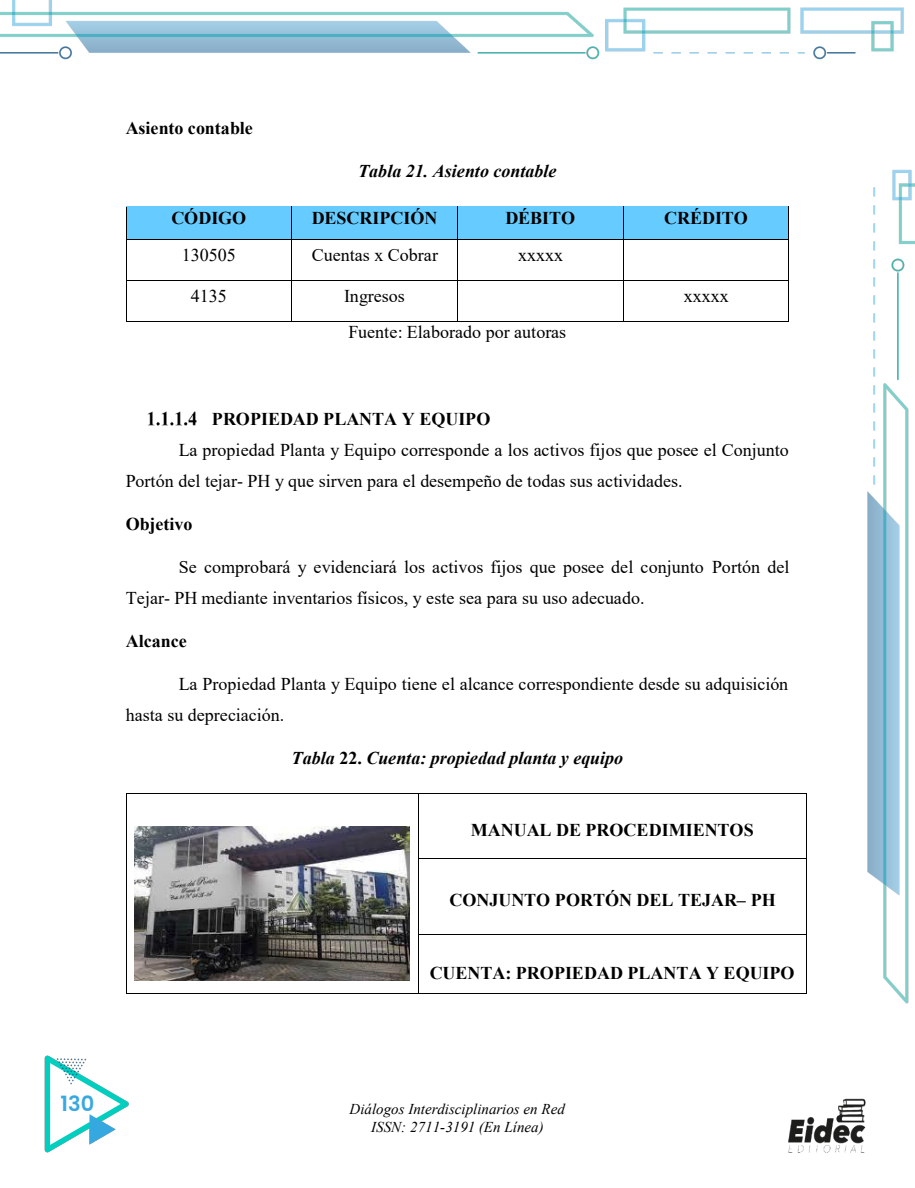
<style>
.page{position:relative;width:915px;height:1188px;background:#fff}
.page>*{position:absolute;margin:0;border:0;box-sizing:border-box;transform-origin:0 0}
.t1{font:600 21px "Poppins";color:#38a8e0}
.t2{font:18px/30.9px "Times New Roman";color:#000}
.t3{font:700 18px "Times New Roman";color:#000}
.t4{font:italic 700 18px "Times New Roman";color:#000}
.t5{font:italic 15px/17.4px "Times New Roman";color:#000;text-align:center}
.s1{font-style:normal}
</style>
<div class="page">
<img style="left:0;top:0;width:914px;height:1153px">
<div style="left:349px;top:1101px;width:216px;height:17px;background:#fff"></div>
<div style="left:410px;top:1118px;width:133px;height:17px;background:#fff"></div>
<img style="left:777px;top:1079px;width:98px;height:74px">
<div style="left:127px;top:207px;width:164px;height:32px;background:#6cf"></div>
<div style="left:292px;top:207px;width:165px;height:32px;background:#6cf"></div>
<div style="left:458px;top:207px;width:165px;height:32px;background:#6cf"></div>
<div style="left:623px;top:207px;width:165px;height:32px;background:#6cf"></div>
<hr style="left:126px;top:206px;width:165px;height:1px;background:#000">
<hr style="left:292px;top:206px;width:165px;height:1px;background:#000">
<hr style="left:458px;top:206px;width:165px;height:1px;background:#000">
<hr style="left:623px;top:206px;width:165px;height:1px;background:#000">
<hr style="left:126px;top:207px;width:1px;height:32px;background:#000">
<hr style="left:291px;top:207px;width:1px;height:32px;background:#000">
<hr style="left:457px;top:207px;width:1px;height:32px;background:#000">
<hr style="left:623px;top:207px;width:1px;height:32px;background:#000">
<hr style="left:788px;top:207px;width:1px;height:32px;background:#000">
<hr style="left:126px;top:239px;width:165px;height:1px;background:#000">
<hr style="left:292px;top:239px;width:165px;height:1px;background:#000">
<hr style="left:458px;top:239px;width:165px;height:1px;background:#000">
<hr style="left:623px;top:239px;width:165px;height:1px;background:#000">
<hr style="left:126px;top:240px;width:1px;height:41px;background:#000">
<hr style="left:291px;top:240px;width:1px;height:41px;background:#000">
<hr style="left:457px;top:240px;width:1px;height:41px;background:#000">
<hr style="left:623px;top:240px;width:1px;height:41px;background:#000">
<hr style="left:788px;top:240px;width:1px;height:41px;background:#000">
<hr style="left:126px;top:281px;width:165px;height:1px;background:#000">
<hr style="left:292px;top:281px;width:165px;height:1px;background:#000">
<hr style="left:458px;top:281px;width:165px;height:1px;background:#000">
<hr style="left:623px;top:281px;width:165px;height:1px;background:#000">
<hr style="left:126px;top:281px;width:1px;height:40px;background:#000">
<hr style="left:126px;top:321px;width:165px;height:1px;background:#000">
<hr style="left:291px;top:281px;width:1px;height:40px;background:#000">
<hr style="left:292px;top:321px;width:165px;height:1px;background:#000">
<hr style="left:457px;top:281px;width:1px;height:40px;background:#000">
<hr style="left:458px;top:321px;width:165px;height:1px;background:#000">
<hr style="left:623px;top:281px;width:1px;height:40px;background:#000">
<hr style="left:623px;top:321px;width:165px;height:1px;background:#000">
<hr style="left:788px;top:281px;width:1px;height:40px;background:#000">
<img style="left:147px;top:412px;width:49px;height:13px">
<hr style="left:126px;top:793px;width:291px;height:1px;background:#000">
<hr style="left:418px;top:793px;width:388px;height:1px;background:#000">
<hr style="left:126px;top:794px;width:1px;height:64px;background:#000">
<hr style="left:417px;top:794px;width:1px;height:64px;background:#000">
<hr style="left:806px;top:794px;width:1px;height:64px;background:#000">
<hr style="left:418px;top:858px;width:388px;height:1px;background:#000">
<hr style="left:126px;top:859px;width:1px;height:75px;background:#000">
<hr style="left:417px;top:859px;width:1px;height:75px;background:#000">
<hr style="left:806px;top:859px;width:1px;height:75px;background:#000">
<hr style="left:418px;top:934px;width:388px;height:1px;background:#000">
<hr style="left:126px;top:935px;width:1px;height:58px;background:#000">
<hr style="left:126px;top:993px;width:291px;height:1px;background:#000">
<hr style="left:417px;top:935px;width:1px;height:58px;background:#000">
<hr style="left:418px;top:993px;width:388px;height:1px;background:#000">
<hr style="left:806px;top:935px;width:1px;height:58px;background:#000">
<img style="left:134px;top:827px;width:275px;height:154px">
<p class="t3" style="left:126px;top:115px;width:128px">Asiento contable</p>
<p class="t4" style="left:358px;top:158px;width:200px">Tabla 21. Asiento contable</p>
<p class="t3" style="left:171px;top:205px;width:76px">CÓDIGO</p>
<p class="t3" style="left:311px;top:205px;width:127px">DESCRIPCIÓN</p>
<p class="t3" style="left:505px;top:205px;width:71px">DÉBITO</p>
<p class="t3" style="left:664px;top:205px;width:85px">CRÉDITO</p>
<p class="t2" style="left:182px;top:239px;width:56px">130505</p>
<p class="t2" style="left:311px;top:239px;width:128px">Cuentas x Cobrar</p>
<p class="t2" style="left:518px;top:239px;width:46px">xxxxx</p>
<p class="t2" style="left:191px;top:280px;width:38px">4135</p>
<p class="t2" style="left:344px;top:280px;width:62px">Ingresos</p>
<p class="t2" style="left:683px;top:280px;width:46px">xxxxx</p>
<p class="t2" style="left:348px;top:316px;width:219px">Fuente: Elaborado por autoras</p>
<p class="t3" style="left:212px;top:406px;width:280px">PROPIEDAD PLANTA Y EQUIPO</p>
<p class="t2" style="left:126px;top:434px;width:664px;text-indent:53px">La propiedad Planta y Equipo corresponde a los activos fijos que posee el Conjunto<br>Portón del tejar- PH y que sirven para el desempeño de todas sus actividades.</p>
<p class="t3" style="left:126px;top:511px;width:68px">Objetivo</p>
<p class="t2" style="left:126px;top:551px;width:665px;text-indent:53px">Se comprobará y evidenciará los activos fijos que posee del conjunto Portón del<br>Tejar- PH mediante inventarios físicos, y este sea para su uso adecuado.</p>
<p class="t3" style="left:126px;top:628px;width:63px">Alcance</p>
<p class="t2" style="left:126px;top:668px;width:663px;text-indent:53px">La Propiedad Planta y Equipo tiene el alcance correspondiente desde su adquisición hasta su depreciación.</p>
<p class="t4" style="left:291px;top:746px;width:333px">Tabla <span class="s1">22.</span> Cuenta: propiedad planta y equipo</p>
<p class="t3" style="left:470px;top:817px;width:284px">MANUAL DE PROCEDIMIENTOS</p>
<p class="t3" style="left:449px;top:887px;width:328px">CONJUNTO PORTÓN DEL TEJAR– PH</p>
<p class="t3" style="left:429px;top:960px;width:366px">CUENTA: PROPIEDAD PLANTA Y EQUIPO</p>
<p class="t1" style="left:60px;top:1092px;width:35px">130</p>
<p class="t5" style="left:349px;top:1100px;width:217px">Diálogos Interdisciplinarios en Red<br>ISSN: 2711-3191 (En Línea)</p>
</div>
